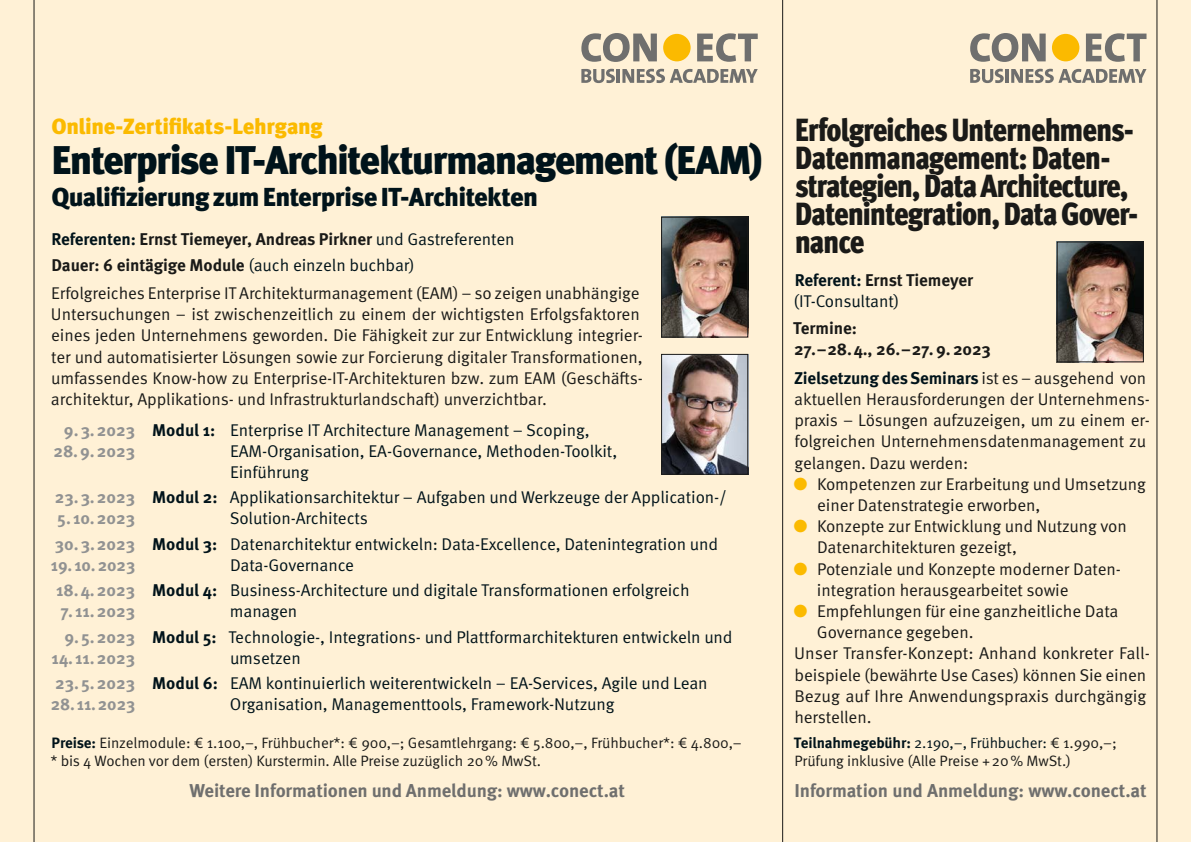
<style>
.page{position:relative;width:1191px;height:842px;background:#fff1d6}
.page>*{position:absolute;margin:0;border:0;box-sizing:border-box;transform-origin:0 0}
.t1{font:900 40px "Meta Pro";letter-spacing:-.05em;color:#00131a}
.t2{font:900 condensed 32px/28px "Meta Pro";letter-spacing:-.04em;color:#1a1a18}
.t3{font:900 26px "Meta Pro";letter-spacing:-.035em;color:#00131a}
.t4{font:900 22px "Meta Pro";letter-spacing:-.02em;color:#fbba00}
.t5{font:700 18.6px "Meta Pro";letter-spacing:-.005em;color:#6f6f6e}
.t6{font:17px/21.2px "Meta Pro Norm";letter-spacing:-.005em;color:#1a1a18}
.t7{font:17px/21.2px "Meta Pro Norm";letter-spacing:-.005em;color:#00131a}
.t8{font:700 17px/26.8px "Meta Pro";letter-spacing:-.005em;color:#1a1a18}
.t9{font:700 17px/21.2px "Meta Pro";color:#919292;text-align:right}
.t10{font:700 17px "Meta Pro";letter-spacing:-.01em;color:#00131a}
.t11{font:15px/18px "Meta Pro Norm";letter-spacing:-.005em;color:#1a1a18}
.s1{color:#00131a}
.s2{font-family:"Meta Pro Norm";font-weight:400;color:#00131a}
.s3{font-family:"Meta Pro";font-weight:700}
.s4{font-family:"Meta Pro";font-weight:700;color:#00131a}
.s5{color:#fff5e0}
.s6{font-family:"Meta Pro Norm";font-weight:400;color:#1a1a18}
.s7{color:#fbba00}
</style>
<div class="page">
<hr style="left:34px;top:0;width:1px;height:842px;background:#1a1a18">
<hr style="left:782px;top:0;width:1px;height:842px;background:#1a1a18">
<hr style="left:1156px;top:0;width:1px;height:842px;background:#1a1a18">
<svg style="left:581px;top:33px;width:76px;height:29px"></svg>
<div style="left:663px;top:34px;width:27px;height:27px;background:#fbba00;border-radius:50%"></div>
<svg style="left:697px;top:33px;width:60px;height:29px"></svg>
<svg style="left:581px;top:69px;width:34px;height:14px"></svg>
<hr style="left:616px;top:69px;width:4px;height:14px;background:#6f6f6e">
<svg style="left:622px;top:69px;width:135px;height:14px"></svg>
<img style="left:663px;top:219px;width:83px;height:116px">
<div style="left:661px;top:217px;width:87px;height:120px;border:1px solid #1a1a18"></div>
<img style="left:663px;top:356px;width:83px;height:117px">
<div style="left:661px;top:354px;width:87px;height:121px;border:1px solid #1a1a18"></div>
<svg style="left:970px;top:33px;width:75px;height:29px"></svg>
<div style="left:1052px;top:34px;width:27px;height:27px;background:#fbba00;border-radius:50%"></div>
<svg style="left:1086px;top:33px;width:60px;height:29px"></svg>
<svg style="left:970px;top:69px;width:33px;height:14px"></svg>
<hr style="left:1005px;top:69px;width:3px;height:14px;background:#6f6f6e">
<svg style="left:1011px;top:69px;width:135px;height:14px"></svg>
<img style="left:1059px;top:244px;width:82px;height:116px">
<div style="left:1057px;top:242px;width:86px;height:120px;border:1px solid #1a1a18"></div>
<p class="t4" style="left:51px;top:109px;width:273px">Online-Zertifikats-Lehrgang</p>
<h1 class="t1" style="left:52px;top:128px;width:712px">Enterprise IT-Architekturmanagement (EAM)</h1>
<h3 class="t3" style="left:51px;top:177px;width:488px">Qualifizierung zum Enterprise IT-Architekten</h3>
<p class="t8" style="left:51px;top:224px;width:464px"><span class="s1">Referenten:</span> Ernst Tiemeyer, Andreas Pirkner <span class="s2">und Gastreferenten<br></span>Dauer: 6 eintägige Module <span class="s2">(auch einzeln buchbar)</span></p>
<p class="t6" style="left:51px;top:281px;width:593px">Erfolgreiches Enterprise IT Architekturmanagement (EAM) – so zeigen unabhängige Untersuchungen – ist zwischenzeitlich zu einem der wichtigsten Erfolgsfaktoren eines jeden Unternehmens geworden. Die Fähigkeit zur zur Entwicklung integrier&shy;ter und automatisierter Lösungen sowie zur Forcierung digitaler Transformationen, umfassendes Know-how zu Enterprise-IT-Architekturen bzw. zum EAM (Geschäfts&shy;architektur, Applikations- und Infrastrukturlandschaft) unverzichtbar.</p>
<p class="t9" style="left:53px;top:418px;width:83px">9.3.2023<br>28.9.2023</p>
<p class="t7" style="left:230px;top:418px;width:389px;text-indent:-78px"><span class="s3">Modul 1:</span> Enterprise IT Architecture Management – Scoping,<br>EAM-Organisation, EA-Governance, Methoden-Toolkit,<br>Einführung</p>
<p class="t9" style="left:55px;top:486px;width:82px">23.3.2023</p>
<p class="t9" style="left:57px;top:507px;width:79px">5. 10.2023</p>
<p class="t7" style="left:230px;top:486px;width:498px;text-indent:-78px"><span class="s3">Modul 2:</span> Applikationsarchitektur – Aufgaben und Werkzeuge der Application-/<br>Solution-Architects</p>
<p class="t9" style="left:55px;top:532px;width:82px">30.3.2023</p>
<p class="t9" style="left:51px;top:553px;width:86px">19. 10.2023</p>
<p class="t7" style="left:230px;top:532px;width:489px;text-indent:-78px"><span class="s3">Modul 3:</span> Datenarchitektur entwickeln: Data-Excellence, Datenintegration und<br>Data--Governance</p>
<p class="t9" style="left:56px;top:579px;width:80px">18.4.2023</p>
<p class="t9" style="left:60px;top:600px;width:76px">7. 11.2023</p>
<p class="t7" style="left:230px;top:579px;width:461px;text-indent:-78px"><span class="s3">Modul 4:</span> Business-Architecture und digitale Transformationen erfolgreich managen</p>
<p class="t9" style="left:64px;top:625px;width:72px">9.5.2023</p>
<p class="t9" style="left:52px;top:646px;width:85px">14. 11.2023</p>
<p class="t7" style="left:230px;top:625px;width:504px;text-indent:-78px"><span class="s3">Modul 5:</span> Technologie-, Integrations- und Plattformarchitekturen entwickeln und umsetzen</p>
<p class="t7" style="left:230px;top:672px;width:479px;text-indent:-78px"><span class="s3">Modul 6:</span> EAM kontinuierlich weiterentwickeln – EA-Services, Agile und Lean<br>Organisation, Managementtools, Framework-Nutzung</p>
<p class="t11" style="left:50px;top:732px;width:693px"><span class="s4">Preise:</span> Einzelmodule: € 1.100,–, Frühbucher*: € 900,–; Gesamtlehrgang: € 5.800,–, Frühbucher*: € 4.800,– * bis 4 Wochen vor dem (ersten) Kurstermin. Alle Preise zuzüglich 20% MwSt.</p>
<p class="t5" style="left:189px;top:776px;width:437px">Weitere Informationen und Anmeldung: www.conect.at</p>
<p class="t9" style="left:55px;top:672px;width:81px">23.5.2023</p>
<p class="t9" style="left:51px;top:693px;width:86px">28. 11.2023</p>
<h2 class="t2" style="left:794px;top:115px;width:345px">Erfolgreiches Unternehmens-<br>Datenmanagement: Daten&shy;strategien, <span class="s5">D</span>ata Architecture,<br>Daten<span class="s5">i</span>ntegration, Data Gover&shy;nance</h2>
<p class="t8" style="left:794px;top:266px;width:180px"><span class="s1">Referent:</span> Ernst Tiemeyer</p>
<p class="t7" style="left:793px;top:290px;width:107px">(IT-Consultant)</p>
<p class="t8" style="left:793px;top:316px;width:199px;line-height:21.2px">Termine:<br>27.–28.4., 26.–27. 9. 2023</p>
<p class="t10" style="left:794px;top:365px;width:354px">Zielsetzung des Seminars <span class="s6">ist es – ausgehend von</span></p>
<p class="t6" style="left:794px;top:387px;width:357px">aktuellen Herausforderungen der Unternehmens&shy;praxis – Lösungen aufzuzeigen, um zu einem er&shy;folgreichen Unternehmensdatenmanagement zu gelangen. Dazu werden:</p>
<p class="t6" style="left:817px;top:472px;width:330px;text-indent:-24px"><span class="s7">●</span> Kompetenzen zur Erarbeitung und Umsetzung einer Datenstrategie erworben,</p>
<p class="t6" style="left:817px;top:515px;width:311px;text-indent:-23px"><span class="s7">●</span> Konzepte zur Entwicklung und Nutzung von<br>Datenarchitekturen gezeigt,</p>
<p class="t6" style="left:817px;top:557px;width:305px;text-indent:-23px"><span class="s7">●</span> Potenziale und Konzepte moderner Daten&shy;integration herausgearbeitet sowie</p>
<p class="t6" style="left:793px;top:599px;width:326px"><span class="s7">●</span> Empfehlungen für eine ganzheitliche Data</p>
<p class="t6" style="left:817px;top:621px;width:158px">Governance gegeben.</p>
<p class="t6" style="left:794px;top:642px;width:357px">Unser Transfer-Konzept: Anhand konkreter Fall-</p>
<p class="t6" style="left:794px;top:663px;width:353px">beispiele (bewährte Use Cases) können Sie einen</p>
<p class="t6" style="left:794px;top:684px;width:353px">Bezug auf Ihre Anwendungspraxis durchgängig</p>
<p class="t6" style="left:794px;top:705px;width:79px">herstellen.</p>
<p class="t11" style="left:794px;top:732px;width:324px"><span class="s4">Teilnahmegebühr:</span> <span class="s1">2.190,–, Frühbucher:</span> € 1.990,–;<br>Prüfung inklusive (Alle Preise +20% MwSt.)</p>
<p class="t5" style="left:794px;top:776px;width:354px">Information und Anmeldung: www.conect.at</p>
</div>
